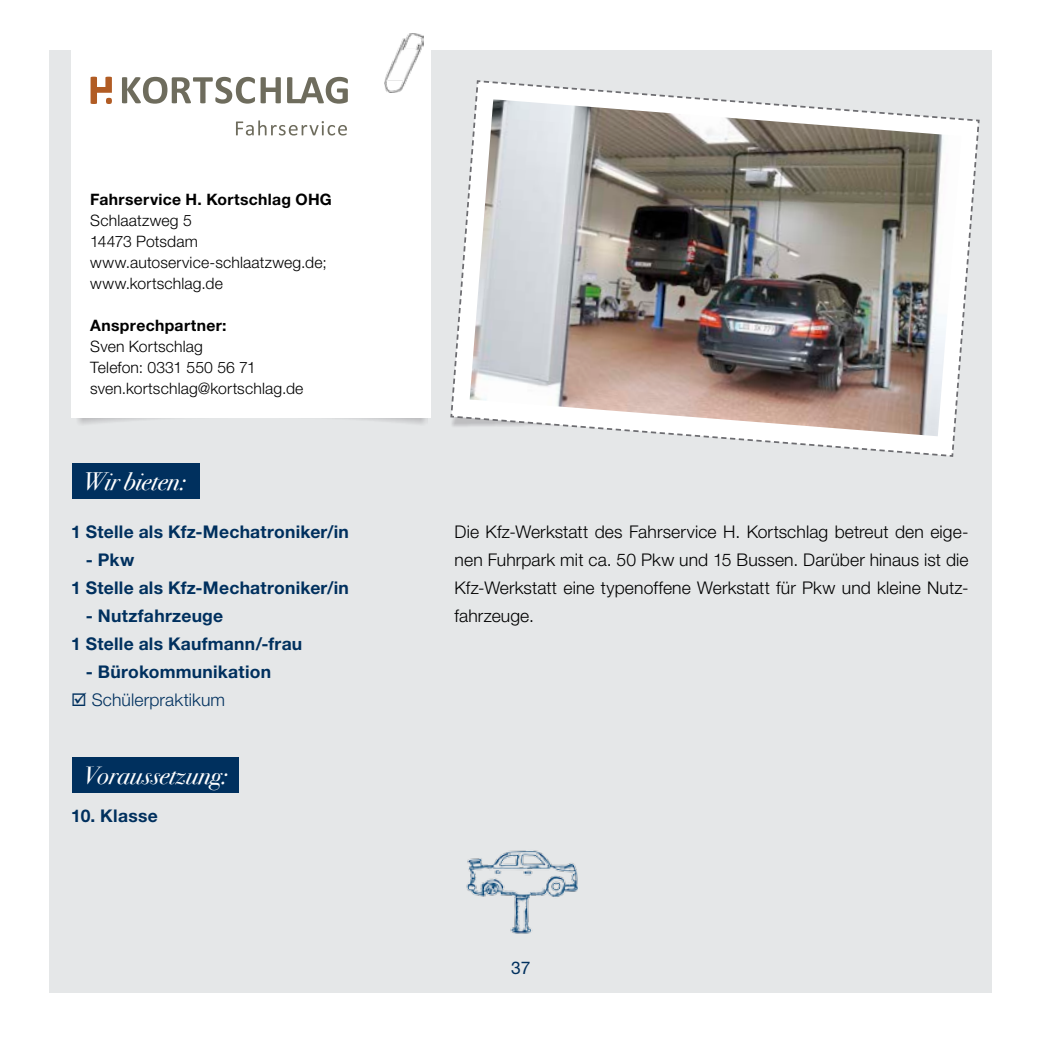
<style>
.page{position:relative;width:1042px;height:1042px;background:#fff}
.page>*{position:absolute;margin:0;border:0;box-sizing:border-box;transform-origin:0 0}
.t1{font:italic 25.2px "Bodoni Svty Two ITCTT";color:#fff}
.t2{font:300 17.5px/28px "Helvetica Neue LT Std";letter-spacing:.005em;color:#000;text-align:justify}
.t3{font:700 17.5px/28px "Helvetica Neue LT Std";letter-spacing:.015em;color:#00305e}
.t4{font:300 17.5px "Helvetica Neue LT Std";letter-spacing:.005em;color:#00305e}
.t5{font:17.5px "Helvetica Neue LT Std";color:#00305e}
.t6{font:300 15.75px/21px "Helvetica Neue LT Std";letter-spacing:.01em;color:#000}
.t7{font:700 15.75px "Helvetica Neue LT Std";letter-spacing:.02em;color:#000}
</style>
<div class="page">
<div style="left:50px;top:50px;width:942px;height:942px;background:#e5e7e8"></div>
<div style="left:71px;top:50px;width:360px;height:368px;background:#fff"></div>
<img style="left:384px;top:33px;width:40px;height:59px">
<div style="left:72px;top:463px;width:128px;height:36px;background:#00305e"></div>
<div style="left:72px;top:757px;width:167px;height:36px;background:#00305e"></div>
<svg style="left:450px;top:80px;width:530px;height:377px"></svg>
<img style="left:470px;top:99px;width:491px;height:337px">
<img style="left:466px;top:850px;width:112px;height:84px">
<svg style="left:91px;top:77px;width:21px;height:27px"></svg>
<svg style="left:122px;top:77px;width:133px;height:27px"></svg>
<svg style="left:261px;top:77px;width:20px;height:26px"></svg>
<svg style="left:287px;top:77px;width:61px;height:27px"></svg>
<svg style="left:236px;top:120px;width:111px;height:15px"></svg>
<p class="t7" style="left:90px;top:189px;width:243px">Fahrservice H. Kortschlag OHG</p>
<p class="t6" style="left:90px;top:209px;width:238px">Schlaatzweg 5<br>14473 Potsdam www.autoservice-schlaatzweg.de; www.kortschlag.de</p>
<p class="t7" style="left:90px;top:315px;width:138px">Ansprechpartner:</p>
<p class="t6" style="left:90px;top:335px;width:215px">Sven Kortschlag<br>Telefon: 0331 550 56 71 sven.kortschlag@kortschlag.de</p>
<h1 class="t1" style="left:83px;top:459px;width:104px">Wir bieten:</h1>
<p class="t3" style="left:71px;top:517px;width:279px">1 Stelle als Kfz-Mechatroniker/in</p>
<p class="t3" style="left:71px;top:545px;width:279px;text-indent:15px">- Pkw<br>1 Stelle als Kfz-Mechatroniker/in</p>
<p class="t3" style="left:71px;top:601px;width:232px;text-indent:15px">- Nutzfahrzeuge<br>1 Stelle als Kaufmann/-frau</p>
<p class="t3" style="left:86px;top:657px;width:187px">- Bürokommunikation</p>
<p class="t4" style="left:71px;top:689px;width:155px">☑ Schülerpraktikum</p>
<h1 class="t1" style="left:83px;top:753px;width:146px">Voraussetzung:</h1>
<p class="t3" style="left:71px;top:801px;width:88px">10. Klasse</p>
<p class="t2" style="left:454px;top:518px;width:515px">Die Kfz-Werkstatt des Fahrservice H. Kortschlag betreut den eige&shy;nen Fuhrpark mit ca. 50 Pkw und 15 Bussen. Darüber hinaus ist die Kfz-Werkstatt eine typenoffene Werkstatt für Pkw und kleine Nutz&shy;fahrzeuge.</p>
<p class="t5" style="left:511px;top:957px;width:21px">37</p>
</div>
